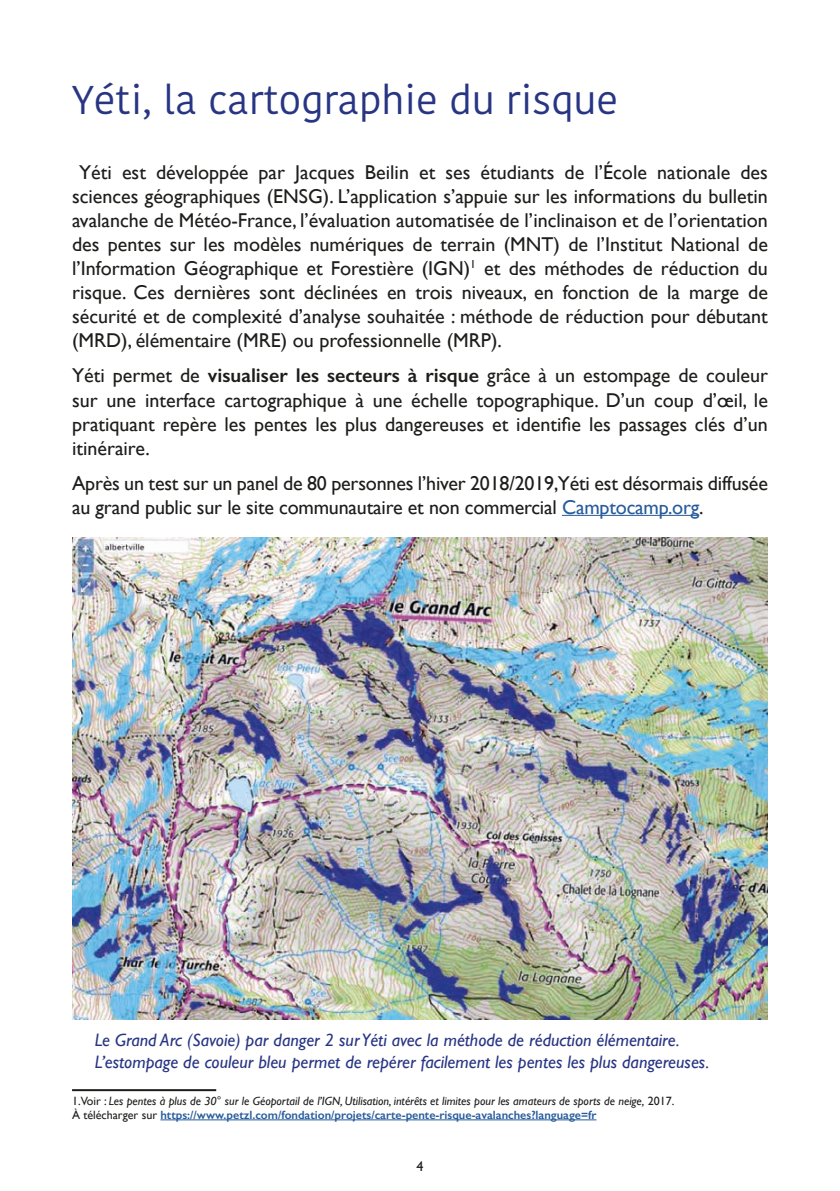
<style>
.page{position:relative;width:840px;height:1191px;background:#fff}
.page>*{position:absolute;margin:0;border:0;box-sizing:border-box;transform-origin:0 0}
.t1{font:40px "Kohinoor Bangla";color:#283583}
.t2{font:20px/24px "Gill Sans";letter-spacing:-.01em;color:#1d1d1b;text-align:justify}
.t3{font:italic 18px/21.6px "Gill Sans";color:#283583}
.t4{font:14px "Gill Sans";color:#1d1d1b}
.t5{font:italic 12px/14.4px "Gill Sans";color:#1d1d1b}
.s1{font-weight:600}
.s2{color:#275b9c}
.s3{font-style:normal}
.s4{font-weight:600;font-style:normal;color:#275b9c}
</style>
<div class="page">
<hr style="left:561px;top:515px;width:137px;height:1px;background:#275b9c">
<hr style="left:72px;top:1089px;width:144px;height:2px;background:#1d1d1b">
<hr style="left:160px;top:1119px;width:436px;height:1px;background:#275b9c">
<img style="left:72px;top:537px;width:695px;height:482px">
<h1 class="t1" style="left:72px;top:69px;width:547px">Yéti, la cartographie du risque</h1>
<p class="t2" style="left:72px;top:160px;width:697px;text-indent:7px">Yéti est développée par Jacques Beilin et ses étudiants de l’École nationale des sciences géographiques (ENSG). L’application s’appuie sur les informations du bulletin avalanche de Météo-France, l’évaluation automatisée de l’inclinaison et de l’orientation des pentes sur les modèles numériques de terrain (MNT) de l’Institut National de l’Information Géographique et Forestière (IGN)<sup>1</sup> et des méthodes de réduction du risque. Ces dernières sont déclinées en trois niveaux, en fonction de la marge de sécurité et de complexité d’analyse souhaitée : méthode de réduction pour débutant (MRD), élémentaire (MRE) ou professionnelle (MRP).</p>
<p class="t2" style="left:72px;top:363px;width:697px">Yéti permet de <span class="s1">visualiser les secteurs à risque</span> grâce à un estompage de couleur sur une interface cartographique à une échelle topographique. D’un coup d’œil, le pratiquant repère les pentes les plus dangereuses et identifie les passages clés d’un itinéraire.</p>
<p class="t2" style="left:72px;top:471px;width:697px">Après un test sur un panel de 80 personnes l’hiver 2018/2019,Yéti est désormais diffusée au grand public sur le site communautaire et non commercial <span class="s2">Camptocamp.org</span>.</p>
<p class="t3" style="left:95px;top:1029px;width:615px">Le Grand Arc (Savoie) par danger 2 sur Yéti avec la méthode de réduction élémentaire.<br>L’estompage de couleur bleu permet de repérer facilement les pentes les plus dangereuses.</p>
<p class="t5" style="left:72px;top:1093px;width:603px"><span class="s3">1.Voir :</span> Les pentes à plus de 30° sur le Géoportail de l’IGN, Utilisation, intérêts et limites pour les amateurs de sports de neige, <span class="s3">2017.<br>À télécharger sur</span> <span class="s4">https://www.petzl.com/fondation/projets/carte-pente-risque-avalanches?language=fr</span></p>
<p class="t4" style="left:416px;top:1158px;width:8px">4</p>
</div>
